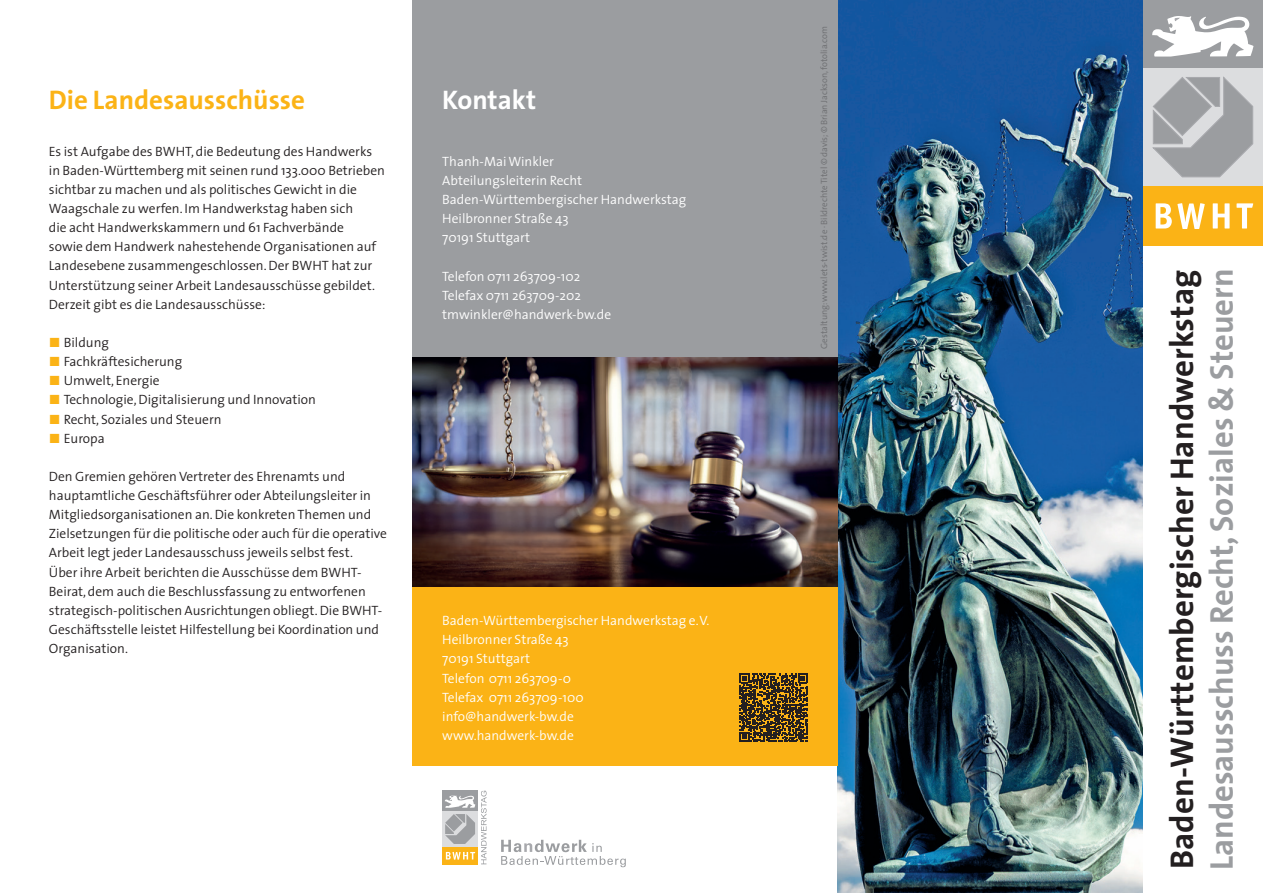
<style>
.page{position:relative;width:1263px;height:893px;background:#fff}
.page>*{position:absolute;margin:0;border:0;box-sizing:border-box;transform-origin:0 0}
.DIN_lang_Untertitel{font:700 33px "The Sans";color:#9b9da0}
.DIN_lang_Titel_24pt{font:700 33px "The Sans";color:#231f20}
.DIN_lang_Überschrift{font:700 27px "The Sans";color:#fbb316}
.DIN_lang_Überschrift-2{font:700 27px "The Sans";color:#fff}
.Fließtext{font:300 13.5px/19.2px "The Sans";color:#231f20}
.DIN_lang_Fließtext_F{font:300 13.5px "The Sans";color:#fff}
.DIN_lang_Fließtext_F-2{font:300 9px "The Sans";color:#6c6d70}
.s1{font-family:"The Sans Expert";font-weight:400;color:#fbb316}
</style>
<div class="page">
<img style="left:838px;top:0;width:306px;height:893px">
<div style="left:412px;top:0;width:426px;height:587px;background:#9b9da0"></div>
<div style="left:412px;top:587px;width:426px;height:178px;background:#fbb316"></div>
<svg style="left:739px;top:674px;width:68px;height:68px"></svg>
<div style="left:1144px;top:0;width:119px;height:68px;background:#9b9da0"></div>
<div style="left:1144px;top:68px;width:119px;height:118px;background:#dcdddf"></div>
<div style="left:1144px;top:186px;width:119px;height:60px;background:#fbb316"></div>
<svg style="left:1156px;top:203px;width:49px;height:26px"></svg>
<svg style="left:1213px;top:203px;width:16px;height:25px"></svg>
<svg style="left:1236px;top:203px;width:17px;height:25px"></svg>
<svg style="left:1152px;top:76px;width:102px;height:102px"></svg>
<svg style="left:1152px;top:16px;width:102px;height:41px"></svg>
<img style="left:412px;top:357px;width:426px;height:230px">
<svg style="left:481px;top:791px;width:6px;height:73px"></svg>
<div style="left:442px;top:791px;width:36px;height:20px;background:#9b9da0"></div>
<div style="left:442px;top:811px;width:36px;height:36px;background:#dcdddf"></div>
<div style="left:442px;top:847px;width:36px;height:18px;background:#fbb316"></div>
<svg style="left:446px;top:852px;width:29px;height:8px"></svg>
<svg style="left:445px;top:814px;width:30px;height:30px"></svg>
<svg style="left:445px;top:795px;width:30px;height:13px"></svg>
<svg style="left:501px;top:840px;width:125px;height:27px"></svg>
<p class="DIN_lang_Überschrift" style="left:49px;top:77px;width:258px">Die Landesausschüsse</p>
<p class="Fließtext" style="left:49px;top:141px;width:338px">Es ist Aufgabe des BWHT, die Bedeutung des Handwerks in Baden-Württemberg mit seinen rund 133.000 Betrieben sichtbar zu machen und als politisches Gewicht in die Waagschale zu werfen. Im Handwerkstag haben sich<br>die acht Handwerkskammern und 61 Fachverbände<br>sowie dem Handwerk nahestehende Organisationen auf Landesebene zusammengeschlossen. Der BWHT hat zur Unterstützung seiner Arbeit Landesausschüsse gebildet.<br>Derzeit gibt es die Landesausschüsse:</p>
<p class="Fließtext" style="left:49px;top:332px;width:62px"><span class="s1">ó</span> Bildung</p>
<p class="Fließtext" style="left:49px;top:351px;width:135px"><span class="s1">ó</span> Fachkräftesicherung</p>
<p class="Fließtext" style="left:49px;top:371px;width:112px"><span class="s1">ó</span> Umwelt, Energie</p>
<p class="Fließtext" style="left:49px;top:390px;width:268px"><span class="s1">ó</span> Technologie, Digitalisierung und Innovation</p>
<p class="Fließtext" style="left:49px;top:409px;width:174px"><span class="s1">ó</span> Recht, Soziales und Steuern</p>
<p class="Fließtext" style="left:49px;top:428px;width:57px"><span class="s1">ó</span> Europa</p>
<p class="Fließtext" style="left:49px;top:466px;width:340px">Den Gremien gehören Vertreter des Ehrenamts und hauptamtliche Geschäftsführer oder Abteilungsleiter in Mitgliedsorganisationen an. Die konkreten Themen und Zielsetzungen für die politische oder auch für die operative Arbeit legt jeder Landesausschuss jeweils selbst fest.<br>Über ihre Arbeit berichten die Ausschüsse dem BWHT-Beirat, dem auch die Beschlussfassung zu entworfenen strategisch-politischen Ausrichtungen obliegt. Die BWHT-Geschäftsstelle leistet Hilfestellung bei Koordination und Organisation.</p>
<p class="DIN_lang_Überschrift-2" style="left:442px;top:77px;width:95px">Kontakt</p>
<p class="DIN_lang_Fließtext_F" style="left:442px;top:150px;width:113px">Thanh-Mai Winkler</p>
<p class="DIN_lang_Fließtext_F" style="left:442px;top:169px;width:141px">Abteilungsleiterin Recht</p>
<p class="DIN_lang_Fließtext_F" style="left:442px;top:188px;width:246px">Baden-Württembergischer Handwerkstag</p>
<p class="DIN_lang_Fließtext_F" style="left:442px;top:207px;width:128px">Heilbronner Straße 43</p>
<p class="DIN_lang_Fließtext_F" style="left:442px;top:227px;width:90px">70191 Stuttgart</p>
<p class="DIN_lang_Fließtext_F" style="left:442px;top:265px;width:139px">Telefon 0711 263709-102</p>
<p class="DIN_lang_Fließtext_F" style="left:442px;top:284px;width:140px">Telefax 0711 263709-202</p>
<p class="DIN_lang_Fließtext_F" style="left:442px;top:303px;width:170px">tmwinkler@handwerk-bw.de</p>
<p class="DIN_lang_Fließtext_F" style="left:442px;top:609px;width:269px">Baden-Württembergischer Handwerkstag e.V.</p>
<p class="DIN_lang_Fließtext_F" style="left:442px;top:628px;width:128px">Heilbronner Straße 43</p>
<p class="DIN_lang_Fließtext_F" style="left:442px;top:648px;width:90px">70191 Stuttgart</p>
<p class="DIN_lang_Fließtext_F" style="left:442px;top:667px;width:130px">Telefon 0711 263709-0</p>
<p class="DIN_lang_Fließtext_F" style="left:442px;top:686px;width:143px">Telefax 0711 263709-100</p>
<p class="DIN_lang_Fließtext_F" style="left:442px;top:705px;width:133px">info@handwerk-bw.de</p>
<p class="DIN_lang_Fließtext_F" style="left:442px;top:724px;width:133px">www.handwerk-bw.de</p>
<p class="DIN_lang_Fließtext_F-2" style="left:817px;top:349px;width:324px;rotate:-90deg">Gestaltung: www.lets-twist.de · Bildrechte Titel © davis; © Brian Jackson, fotolia.com</p>
<p class="DIN_lang_Titel_24pt" style="left:1154px;top:869px;width:601px;rotate:-90deg">Baden-Württembergischer Handwerkstag</p>
<p class="DIN_lang_Untertitel" style="left:1194px;top:870px;width:603px;rotate:-90deg">Landesausschuss Recht, Soziales &amp; Steuern</p>
</div>
